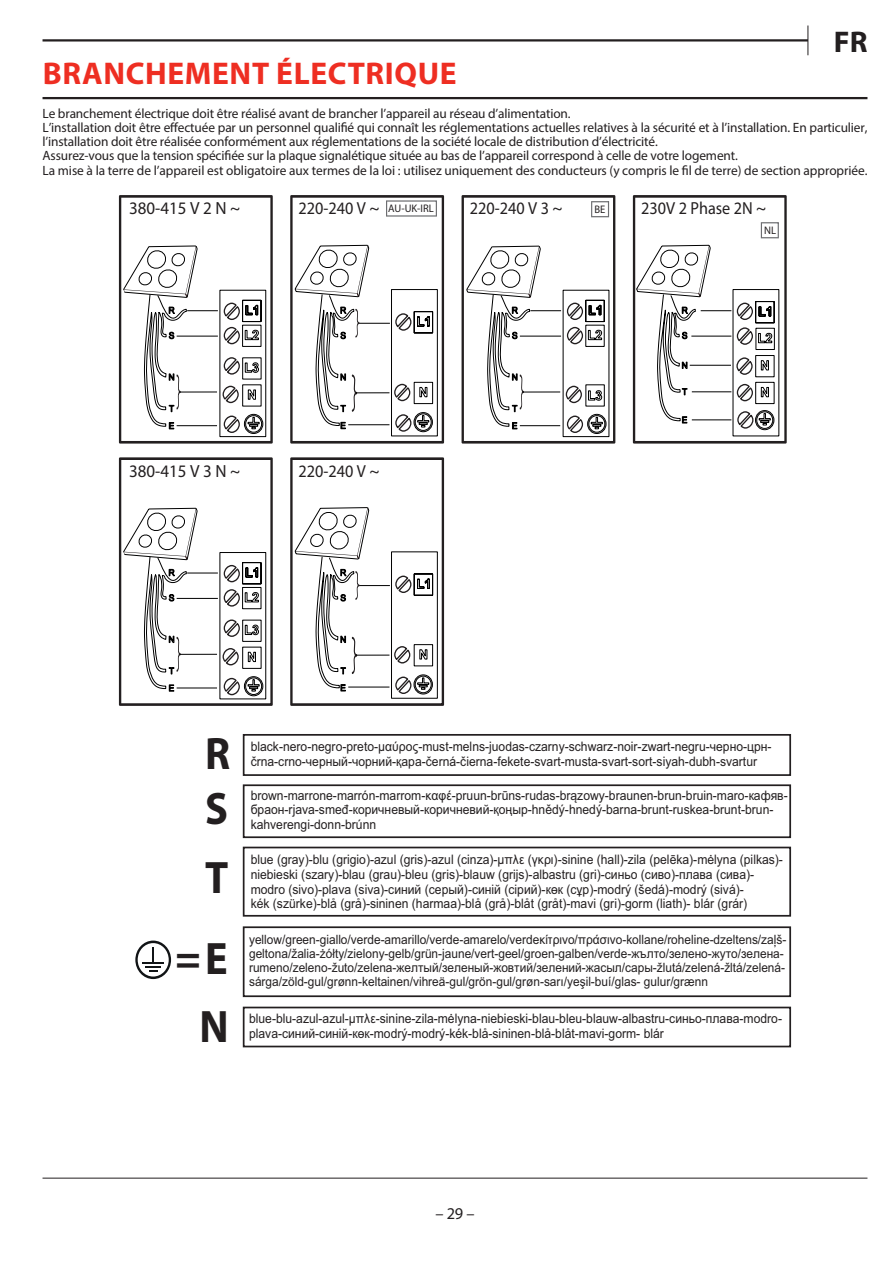
<style>
.page{position:relative;width:893px;height:1263px;background:#fff}
.page>*{position:absolute;margin:0;border:0;box-sizing:border-box;transform-origin:0 0}
.t1{font:700 45.6px/55.5px "Myriad Pro";color:#231f20;scale:.93 1}
.Titolo_0{font:700 31.5px "Myriad Pro";letter-spacing:.02em;color:#ee2e22}
.t2{font:700 30px "Myriad Pro";color:#231f20}
.t3{font:17.55px "Myriad Pro";color:#231f20;scale:.96 1}
.t4{font:17.4px "Myriad Pro";color:#231f20;scale:.93 1}
.t5{font:16.5px "Myriad Pro";color:#231f20}
.Testo_9{font:13.5px/14.2px "Myriad Pro";letter-spacing:-.01em;color:#231f20}
.t6{font:13.05px/14.5px "Arial";color:#231f20;scale:.93 1}
.t7{font:12.9px/14.2px "Arial";color:#231f20;scale:.93 1}
.t8{font:10.95px "Myriad Pro";color:#231f20;scale:.96 1}
.s1{font-size:17.55px}
</style>
<div class="page">
<hr style="left:43px;top:1178px;width:824px;height:1px;background:#231f20">
<hr style="left:43px;top:97px;width:824px;height:2px;background:#231f20">
<svg style="left:135px;top:940px;width:36px;height:39px"></svg>
<svg style="left:290px;top:457px;width:154px;height:249px"></svg>
<hr style="left:348px;top:687px;width:41px;height:1px;background:#000">
<hr style="left:356px;top:655px;width:33px;height:1px;background:#000">
<svg style="left:119px;top:195px;width:154px;height:249px"></svg>
<svg style="left:119px;top:457px;width:154px;height:249px"></svg>
<svg style="left:242px;top:734px;width:549px;height:314px"></svg>
<svg style="left:290px;top:195px;width:497px;height:249px"></svg>
<svg style="left:807px;top:26px;width:1px;height:29px"></svg>
<hr style="left:43px;top:39px;width:765px;height:3px;background:#231f20">
<h3 class="t2" style="left:834px;top:22px;width:35px">FR</h3>
<p class="Titolo_0" style="left:43px;top:53px;width:415px">BRANCHEMENT ÉLECTRIQUE</p>
<p class="Testo_9" style="left:43px;top:106px;width:530px">Le branchement électrique doit être réalisé avant de brancher l’appareil au réseau d’alimentation.</p>
<p class="Testo_9" style="left:43px;top:120px;width:826px">L’installation doit être effectuée par un personnel qualifié qui connaît les réglementations actuelles relatives à la sécurité et à l’installation. En particulier, l’installation doit être réalisée conformément aux réglementations de la société locale de distribution d’électricité.</p>
<p class="Testo_9" style="left:43px;top:148px;width:697px">Assurez-vous que la tension spécifiée sur la plaque signalétique située au bas de l’appareil correspond à celle de votre logement.</p>
<p class="Testo_9" style="left:43px;top:163px;width:826px">La mise à la terre de l’appareil est obligatoire aux termes de la loi : utilisez uniquement des conducteurs (y compris le fil de terre) de section appropriée.</p>
<p class="t3" style="left:129px;top:197px;width:117px">380-415 V 2 N ~</p>
<p class="t4" style="left:299px;top:198px;width:88px">220-240 V <span class="s1">~</span></p>
<p class="t4" style="left:470px;top:198px;width:101px">220-240 V 3 <span class="s1">~</span></p>
<p class="t4" style="left:641px;top:198px;width:136px">230V 2 Phase 2N <span class="s1">~</span></p>
<p class="t8" style="left:388px;top:202px;width:49px">AU-UK-IRL</p>
<p class="t8" style="left:594px;top:202px;width:13px">BE</p>
<p class="t3" style="left:129px;top:460px;width:117px">380-415 V 3 N ~</p>
<p class="t4" style="left:299px;top:460px;width:88px">220-240 V <span class="s1">~</span></p>
<p class="t8" style="left:764px;top:223px;width:14px">NL</p>
<p class="t1" style="left:205px;top:724px;width:29px">R<br>S</p>
<p class="t1" style="left:205px;top:849px;width:26px">T</p>
<p class="t1" style="left:176px;top:929px;width:58px">=E</p>
<p class="t1" style="left:199px;top:997px;width:33px">N</p>
<p class="t6" style="left:251px;top:739px;width:562px">black-nero-negro-preto-μαύρος-must-melns-juodas-czarny-schwarz-noir-zwart-negru-черно-црн&shy;črna-crno-черный-чорний-қара-černá-čierna-fekete-svart-musta-svart-sort-siyah-dubh-svartur</p>
<p class="t6" style="left:251px;top:788px;width:579px">brown-marrone-marrón-marrom-καφέ-pruun-brūns-rudas-brązowy-braunen-brun-bruin-maro-кaфяв&shy;браон-rjava-smeđ-коричневый-коричневий-қоңыр-hnědý-hnedý-barna-brunt-ruskea-brunt-brun&shy;kahverengi-donn-brúnn</p>
<p class="t6" style="left:251px;top:852px;width:574px">blue (gray)-blu (grigio)-azul (gris)-azul (cinza)-μπλε (γκρι)-sinine (hall)-zila (pelēka)-mėlyna (pilkas)- niebieski (szary)-blau (grau)-bleu (gris)-blauw (grijs)-albastru (gri)-синьо (сиво)-плава (сива)- modro (sivo)-plava (siva)-синий (серый)-синій (сірий)-көк (сұр)-modrý (šedá)-modrý (sivá)-<br>kék (szürke)-blå (grå)-sininen (harmaa)-blå (grå)-blåt (gråt)-mavi (gri)-gorm (liath)- blár (grár)</p>
<p class="t7" style="left:249px;top:932px;width:579px">yellow/green-giallo/verde-amarillo/verde-amarelo/verdeκίτρινο/πράσινο-kollane/roheline-dzeltens/zaļš&shy;geltona/žalia-żółty/zielony-gelb/grün-jaune/vert-geel/groen-galben/verde-жълто/зелено-жуто/зелена&shy;rumeno/zeleno-žuto/zelena-желтый/зеленый-жовтий/зелений-жасыл/сары-žlutá/zelená-žltá/zelená&shy;sárga/zöld-gul/grønn-keltainen/vihreä-gul/grön-gul/grøn-sarı/yeşil-buí/glas- gulur/grænn</p>
<p class="t6" style="left:249px;top:1011px;width:575px">blue-blu-azul-azul-μπλε-sinine-zila-mėlyna-niebieski-blau-bleu-blauw-albastru-синьо-плава-modro-</p>
<p class="t6" style="left:249px;top:1026px;width:448px">plava-синий-синій-көк-modrý-modrý-kék-blå-sininen-blå-blåt-mavi-gorm- blár</p>
<p class="t5" style="left:435px;top:1203px;width:41px">– 29 –</p>
</div>
